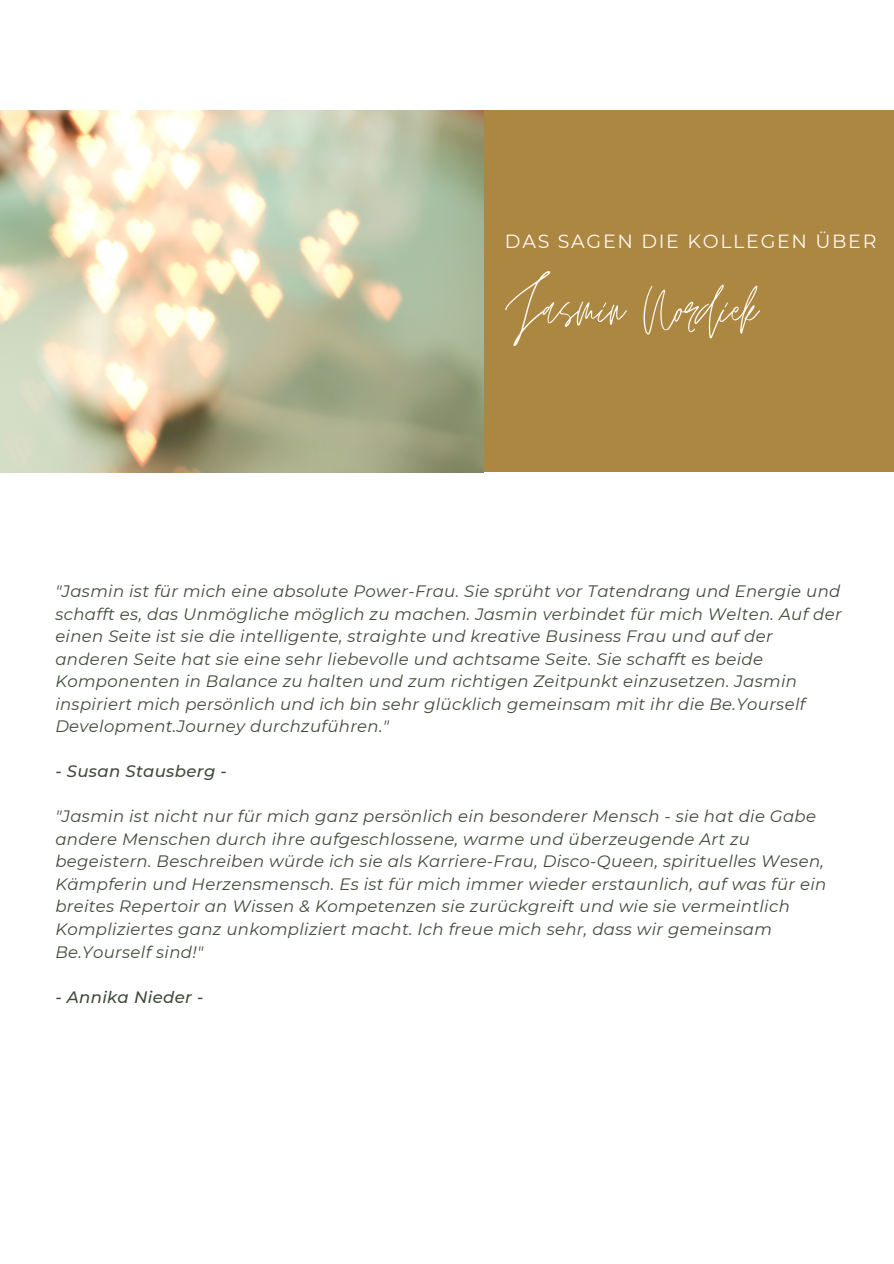
<style>
.page{position:relative;width:894px;height:1264px;background:#fff}
.page>*{position:absolute;margin:0;border:0;box-sizing:border-box;transform-origin:0 0}
.t1{font:74.1px "Jonathan";color:#fff9f3}
.t2{font:19.05px "Montserrat";letter-spacing:.09em;color:#fff9f3}
.t3{font:italic 16.5px/22.5px "Montserrat";letter-spacing:.02em;color:#414b3b}
.t4{font:italic 500 16.5px "Montserrat";letter-spacing:.02em;color:#414b3b}
</style>
<div class="page">
<div style="left:0;top:111px;width:893px;height:361px;background:#ab8742"></div>
<img style="left:0;top:111px;width:483px;height:361px">
<p class="t2" style="left:505px;top:229px;width:373px">DAS SAGEN DIE KOLLEGEN ÜBER</p>
<p class="t1" style="left:505px;top:268px;width:255px">Jasmin Nordiek</p>
<p class="t3" style="left:55px;top:580px;width:787px">"Jasmin ist für mich eine absolute Power-Frau. Sie sprüht vor Tatendrang und Energie und schafft es, das Unmögliche möglich zu machen. Jasmin verbindet für mich Welten. Auf der einen Seite ist sie die intelligente, straighte und kreative Business Frau und auf der anderen Seite hat sie eine sehr liebevolle und achtsame Seite. Sie schafft es beide Komponenten in Balance zu halten und zum richtigen Zeitpunkt einzusetzen. Jasmin inspiriert mich persönlich und ich bin sehr glücklich gemeinsam mit ihr die Be.Yourself Development.Journey durchzuführen."</p>
<p class="t4" style="left:55px;top:761px;width:173px">- Susan Stausberg -</p>
<p class="t3" style="left:55px;top:805px;width:772px">"Jasmin ist nicht nur für mich ganz persönlich ein besonderer Mensch - sie hat die Gabe andere Menschen durch ihre aufgeschlossene, warme und überzeugende Art zu begeistern. Beschreiben würde ich sie als Karriere-Frau, Disco-Queen, spirituelles Wesen, Kämpferin und Herzensmensch. Es ist für mich immer wieder erstaunlich, auf was für ein breites Repertoir an Wissen &amp; Kompetenzen sie zurückgreift und wie sie vermeintlich Kompliziertes ganz unkompliziert macht. Ich freue mich sehr, dass wir gemeinsam Be.Yourself sind!"</p>
<p class="t4" style="left:55px;top:986px;width:149px">- Annika Nieder -</p>
</div>
